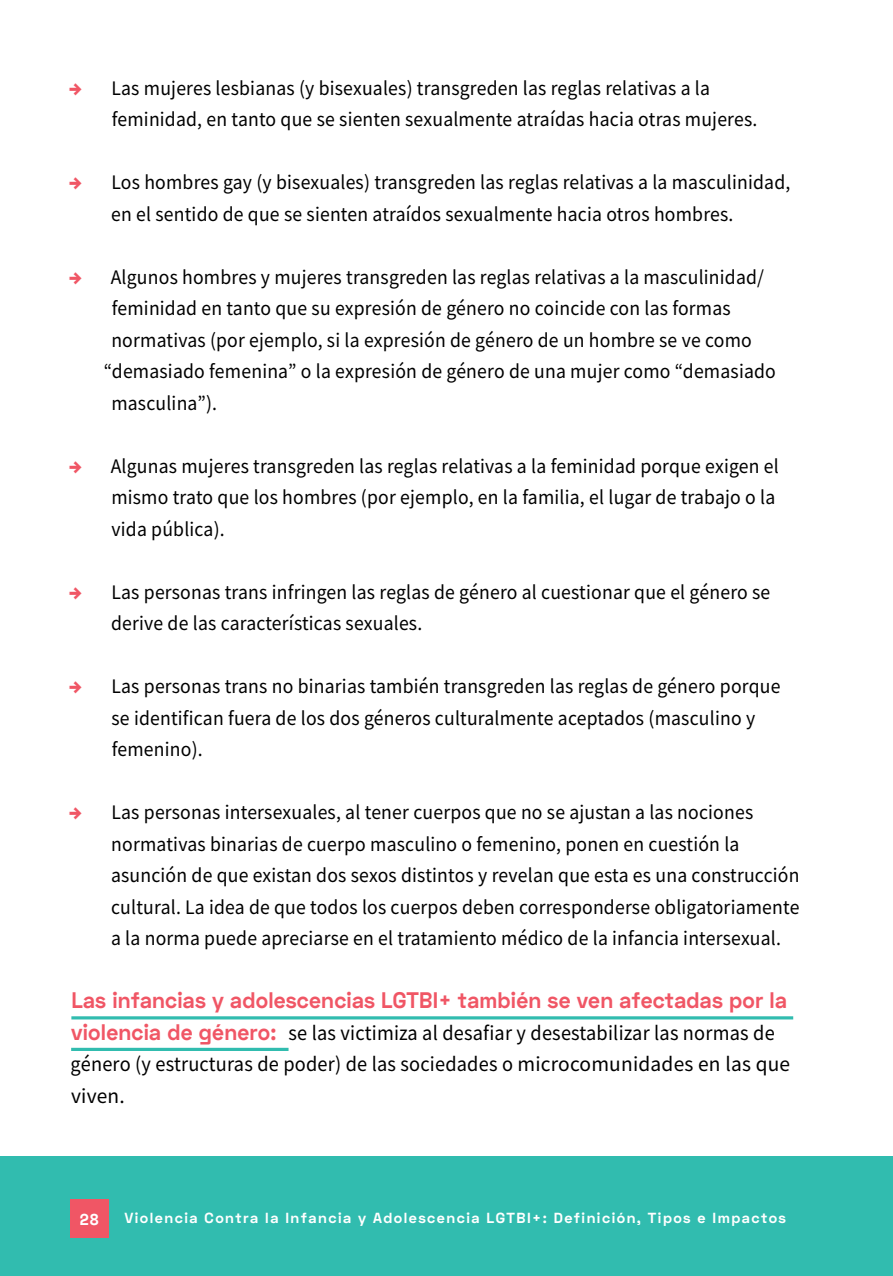
<style>
.page{position:relative;width:893px;height:1276px;background:#fff}
.page>*{position:absolute;margin:0;border:0;box-sizing:border-box;transform-origin:0 0}
.t1{font:700 22.5px "Space Text";letter-spacing:.01em;color:#f05665;scale:.95 1}
.t2{font:21.38px/31.5px "Source Sans Pro";letter-spacing:.01em;color:#000;scale:.95 1}
.t3{font:20.7px/31.5px "Source Sans Pro";letter-spacing:.01em;color:#000;scale:.95 1}
.t4{font:700 15.75px "Space Mono";color:#fff}
.t5{font:700 14.62px "Space Text";letter-spacing:.1em;color:#fff}
.s1{font-weight:900;font-size:22.5px;color:#f05665}
.s2{font-family:"Space Text";font-weight:700;font-size:22.5px;color:#f05665}
</style>
<div class="page">
<div style="left:0;top:1156px;width:893px;height:120px;background:#31bcaf"></div>
<div style="left:70px;top:1199px;width:38px;height:38px;background:#f05665"></div>
<hr style="left:71px;top:1016px;width:722px;height:3px;background:#31bcaf">
<svg style="left:71px;top:1047px;width:218px;height:4px"></svg>
<p class="t3" style="left:112px;top:72px;width:681px;text-indent:-43px"><span class="s1">→</span> Las mujeres lesbianas (y bisexuales) transgreden las reglas relativas a la feminidad, en tanto que se sienten sexualmente atraídas hacia otras mujeres.</p>
<p class="t3" style="left:111px;top:166px;width:716px;text-indent:-42px"><span class="s1">→</span> Los hombres gay (y bisexuales) transgreden las reglas relativas a la masculinidad, en el sentido de que se sienten atraídos sexualmente hacia otros hombres.</p>
<p class="t3" style="left:69px;top:261px;width:733px"><span class="s1">→</span> Algunos hombres y mujeres transgreden las reglas relativas a la masculinidad/</p>
<p class="t3" style="left:112px;top:292px;width:653px">feminidad en tanto que su expresión de género no coincide con las formas</p>
<p class="t3" style="left:111px;top:324px;width:676px">normativas (por ejemplo, si la expresión de género de un hombre se ve como</p>
<p class="t3" style="left:104px;top:355px;width:709px">“demasiado femenina” o la expresión de género de una mujer como “demasiado</p>
<p class="t3" style="left:111px;top:387px;width:113px">masculina”).</p>
<p class="t3" style="left:111px;top:450px;width:704px;text-indent:-43px"><span class="s1">→</span> Algunas mujeres transgreden las reglas relativas a la feminidad porque exigen el mismo trato que los hombres (por ejemplo, en la familia, el lugar de trabajo o la vida pública).</p>
<p class="t3" style="left:111px;top:576px;width:695px;text-indent:-42px"><span class="s1">→</span> Las personas trans infringen las reglas de género al cuestionar que el género se derive de las características sexuales.</p>
<p class="t3" style="left:111px;top:670px;width:706px;text-indent:-43px"><span class="s1">→</span> Las personas trans no binarias también transgreden las reglas de género porque se identifican fuera de los dos géneros culturalmente aceptados (masculino y femenino).</p>
<p class="t3" style="left:111px;top:796px;width:726px;text-indent:-42px"><span class="s1">→</span> Las personas intersexuales, al tener cuerpos que no se ajustan a las nociones normativas binarias de cuerpo masculino o femenino, ponen en cuestión la asunción de que existan dos sexos distintos y revelan que esta es una construcción cultural. La idea de que todos los cuerpos deben corresponderse obligatoriamente a la norma puede apreciarse en el tratamiento médico de la infancia intersexual.</p>
<p class="t1" style="left:71px;top:985px;width:755px">Las infancias y adolescencias LGTBI+ también se ven afectadas por la</p>
<p class="t2" style="left:71px;top:1017px;width:759px"><span class="s2">violencia de género:</span> se las victimiza al desafiar y desestabilizar las normas de género (y estructuras de poder) de las sociedades o microcomunidades en las que viven.</p>
<p class="t4" style="left:79px;top:1207px;width:21px">28</p>
<p class="t5" style="left:124px;top:1208px;width:663px">Violencia Contra la Infancia y Adolescencia LGTBI+: Definición, Tipos e Impactos</p>
</div>
